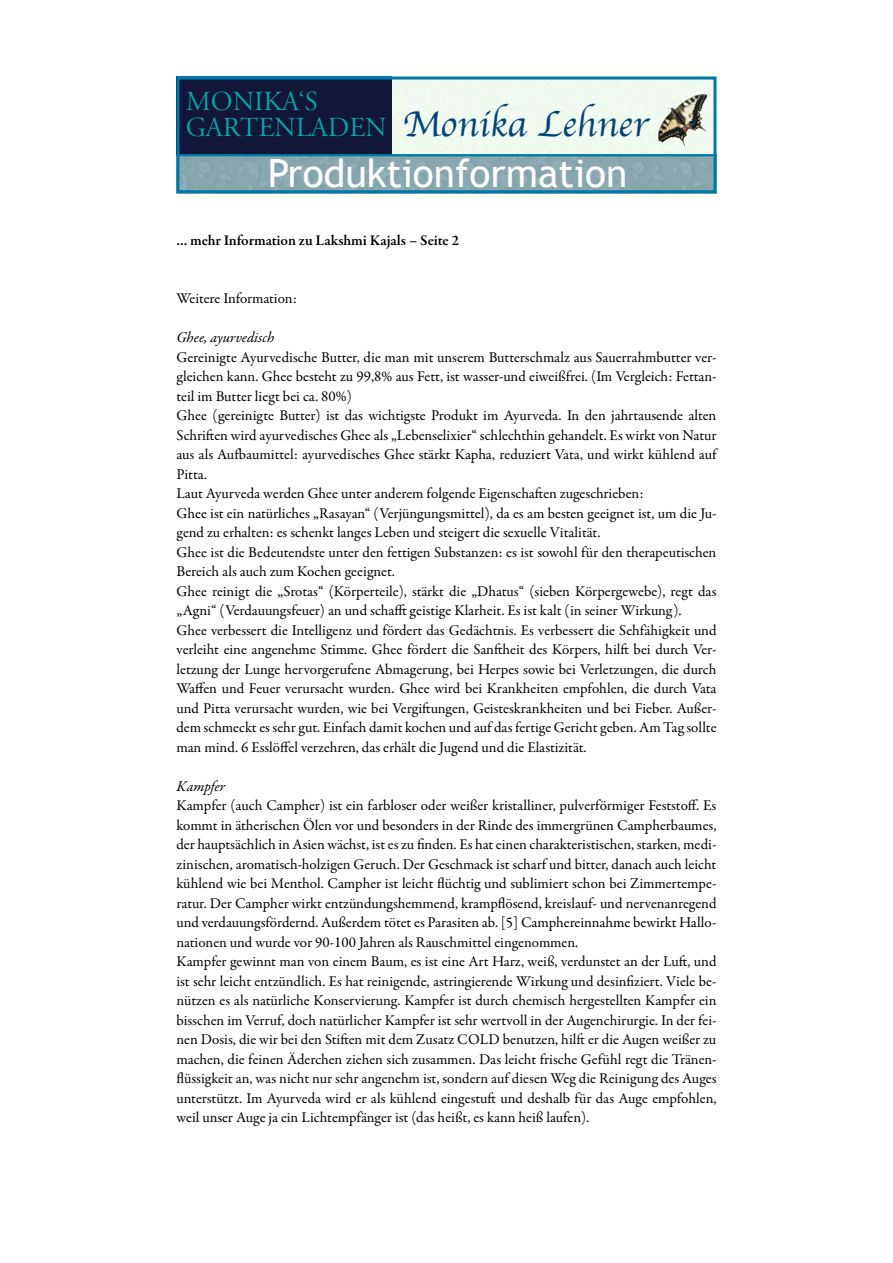
<style>
.page{position:relative;width:893px;height:1263px;background:#fff}
.page>*{position:absolute;margin:0;border:0;box-sizing:border-box;transform-origin:0 0}
.t1{font:39px "Trebuchet MS";color:#fff}
.t2{font:37.5px "Apple Chancery";color:#004479}
.t3{font:27.45px "Adobe Garamond Titling";color:#0aa}
.t4{font:15px/19.5px "Garamond Premr Pro";color:#000}
.t5{font:600 15px "Garamond Premr Pro";letter-spacing:-.005em;color:#000}
.t6{font:italic 15px "Garamond Premr Pro";letter-spacing:-.005em;color:#000}
.s1{font-family:"Adobe Garamond Titling";font-size:27.45px;color:#0aa}
</style>
<div class="page">
<div style="left:176px;top:78px;width:216px;height:102px;background:#121739"></div>
<div style="left:392px;top:81px;width:320px;height:73px;background:#f1faf0"></div>
<img style="left:670px;top:94px;width:33px;height:15px">
<img style="left:180px;top:156px;width:532px;height:33px">
<div style="left:176px;top:77px;width:540px;height:116px;border:3px solid #0079a8"></div>
<hr style="left:176px;top:154px;width:540px;height:2px;background:#0079a8">
<h3 class="t3" style="left:186px;top:86px;width:134px">MONIKA‘S</h3>
<h2 class="t2" style="left:186px;top:94px;width:464px"><span class="s1">GARTENLADEN</span> Monika Lehner</h2>
<h1 class="t1" style="left:268px;top:150px;width:361px">Produktionformation</h1>
<p class="t5" style="left:176px;top:231px;width:284px">... mehr Information zu Lakshmi Kajals – Seite 2</p>
<p class="t4" style="left:176px;top:289px;width:122px">Weitere Information:</p>
<p class="t6" style="left:176px;top:328px;width:99px">Ghee, ayurvedisch</p>
<p class="t4" style="left:176px;top:348px;width:542px">Gereinigte Ayurvedische Butter, die man mit unserem Butterschmalz aus Sauerrahmbutter ver&shy;gleichen kann. Ghee besteht zu 99,8% aus Fett, ist wasser-und eiweißfrei. (Im Vergleich: Fettan&shy;teil im Butter liegt bei ca. 80%)<br>Ghee (gereinigte Butter) ist das wichtigste Produkt im Ayurveda. In den jahrtausende alten Schriften wird ayurvedisches Ghee als „Lebenselixier“ schlechthin gehandelt. Es wirkt von Natur aus als Aufbaumittel: ayurvedisches Ghee stärkt Kapha, reduziert Vata, und wirkt kühlend auf Pitta.<br>Laut Ayurveda werden Ghee unter anderem folgende Eigenschaften zugeschrieben:<br>Ghee ist ein natürliches „Rasayan“ (Verjüngungsmittel), da es am besten geeignet ist, um die Ju&shy;gend zu erhalten: es schenkt langes Leben und steigert die sexuelle Vitalität.<br>Ghee ist die Bedeutendste unter den fettigen Substanzen: es ist sowohl für den therapeutischen Bereich als auch zum Kochen geeignet.<br>Ghee reinigt die „Srotas“ (Körperteile), stärkt die „Dhatus“ (sieben Körpergewebe), regt das „Agni“ (Verdauungsfeuer) an und schafft geistige Klarheit. Es ist kalt (in seiner Wirkung).<br>Ghee verbessert die Intelligenz und fördert das Gedächtnis. Es verbessert die Sehfähigkeit und verleiht eine angenehme Stimme. Ghee fördert die Sanftheit des Körpers, hilft bei durch Ver&shy;letzung der Lunge hervorgerufene Abmagerung, bei Herpes sowie bei Verletzungen, die durch Waffen und Feuer verursacht wurden. Ghee wird bei Krankheiten empfohlen, die durch Vata und Pitta verursacht wurden, wie bei Vergiftungen, Geisteskrankheiten und bei Fieber. Außer&shy;dem schmeckt es sehr gut. Einfach damit kochen und auf das fertige Gericht geben. Am Tag sollte man mind. 6 Esslöffel verzehren, das erhält die Jugend und die Elastizität.</p>
<p class="t6" style="left:176px;top:777px;width:50px">Kampfer</p>
<p class="t4" style="left:176px;top:796px;width:542px">Kampfer (auch Campher) ist ein farbloser oder weißer kristalliner, pulverförmiger Feststoff. Es kommt in ätherischen Ölen vor und besonders in der Rinde des immergrünen Campherbaumes, der hauptsächlich in Asien wächst, ist es zu finden. Es hat einen charakteristischen, starken, medi&shy;zinischen, aromatisch-holzigen Geruch. Der Geschmack ist scharf und bitter, danach auch leicht kühlend wie bei Menthol. Campher ist leicht flüchtig und sublimiert schon bei Zimmertempe&shy;ratur. Der Campher wirkt entzündungshemmend, krampflösend, kreislauf- und nervenanregend und verdauungsfördernd. Außerdem tötet es Parasiten ab. [5] Camphereinnahme bewirkt Hallo&shy;nationen und wurde vor 90-100 Jahren als Rauschmittel eingenommen.<br>Kampfer gewinnt man von einem Baum, es ist eine Art Harz, weiß, verdunstet an der Luft, und ist sehr leicht entzündlich. Es hat reinigende, astringierende Wirkung und desinfiziert. Viele be&shy;nützen es als natürliche Konservierung. Kampfer ist durch chemisch hergestellten Kampfer ein bisschen im Verruf, doch natürlicher Kampfer ist sehr wertvoll in der Augenchirurgie. In der fei&shy;nen Dosis, die wir bei den Stiften mit dem Zusatz COLD benutzen, hilft er die Augen weißer zu machen, die feinen Äderchen ziehen sich zusammen. Das leicht frische Gefühl regt die Tränen&shy;flüssigkeit an, was nicht nur sehr angenehm ist, sondern auf diesen Weg die Reinigung des Auges unterstützt. Im Ayurveda wird er als kühlend eingestuft und deshalb für das Auge empfohlen, weil unser Auge ja ein Lichtempfänger ist (das heißt, es kann heiß laufen).</p>
</div>
